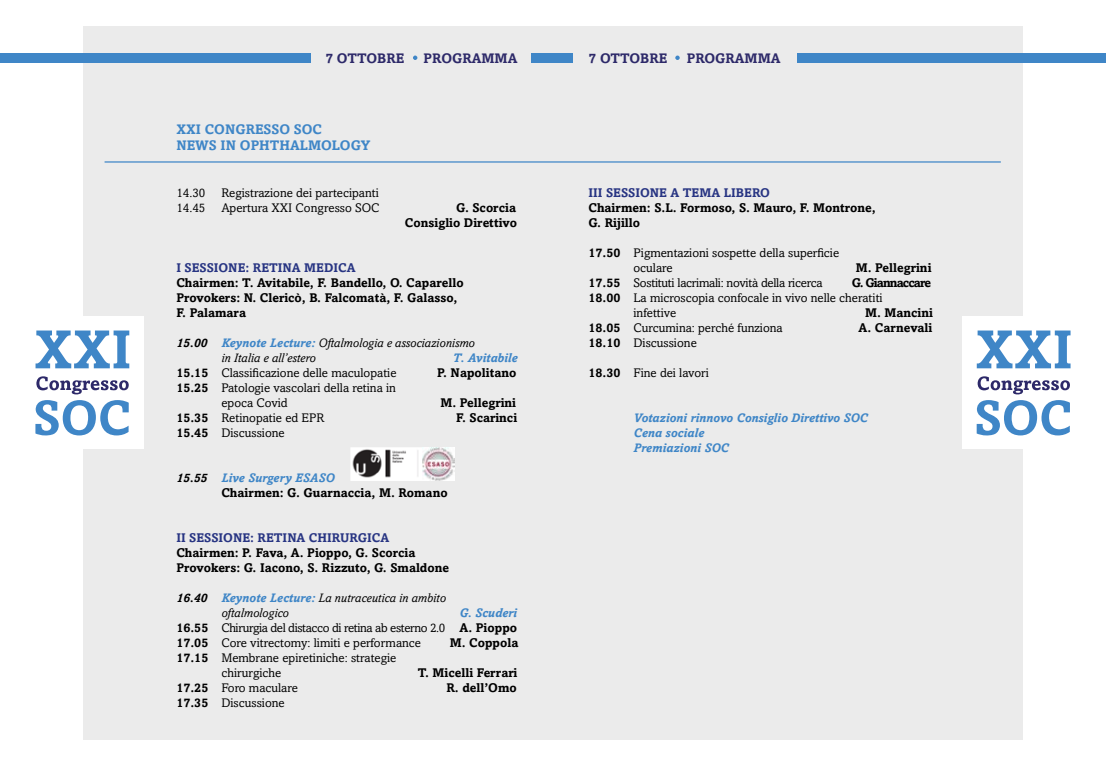
<style>
.page{position:relative;width:1106px;height:766px;background:#fff}
.page>*{position:absolute;margin:0;border:0;box-sizing:border-box;transform-origin:0 0}
.t1{font:700 13.75px "Amasis MT Std";color:#2d2969}
.t2{font:700 13.75px/16.5px "Amasis MT Std";color:#3f86c7}
.t3{font:12.5px/15px "Amasis MT Std";color:#000}
.t4{font:700 12.5px/15px "Amasis MT Std";color:#000}
.t5{font:italic 12.5px/15px "Amasis MT Std";color:#000}
.t6{font:italic 700 12.5px/15px "Amasis MT Std";color:#3f86c7}
.t7{font:700 12.5px "Amasis MT Std";color:#283583}
.t8{font:12.5px "Amasis MT Std";letter-spacing:-.02em;color:#000}
.t9{font:700 12.5px "Amasis MT Std";letter-spacing:-.07em;color:#000}
.s1{font-weight:700}
.s2{font-weight:700;color:#3f86c7}
.s3{font-style:italic}
.s4{font-style:italic;color:#3f86c7}
.s5{font-weight:700;font-style:italic;color:#3f86c7}
</style>
<div class="page">
<div style="left:83px;top:26px;width:939px;height:713px;background:#ebebeb"></div>
<div style="left:35px;top:316px;width:109px;height:133px;background:#fff"></div>
<svg style="left:36px;top:330px;width:93px;height:38px"></svg>
<svg style="left:35px;top:400px;width:94px;height:35px"></svg>
<svg style="left:36px;top:376px;width:93px;height:18px"></svg>
<div style="left:962px;top:316px;width:108px;height:133px;background:#fff"></div>
<svg style="left:976px;top:330px;width:94px;height:38px"></svg>
<svg style="left:976px;top:400px;width:93px;height:35px"></svg>
<svg style="left:977px;top:376px;width:92px;height:18px"></svg>
<svg style="left:675px;top:56px;width:4px;height:4px"></svg>
<svg style="left:413px;top:56px;width:4px;height:4px"></svg>
<div style="left:797px;top:53px;width:309px;height:10px;background:#3f86c7"></div>
<div style="left:0;top:53px;width:310px;height:10px;background:#3f86c7"></div>
<div style="left:531px;top:53px;width:42px;height:10px;background:#3f86c7"></div>
<hr style="left:105px;top:161px;width:895px;height:1px;background:#3f86c7">
<img style="left:350px;top:447px;width:105px;height:33px">
<p class="t1" style="left:325px;top:50px;width:80px">7 OTTOBRE</p>
<p class="t1" style="left:423px;top:50px;width:95px">PROGRAMMA</p>
<p class="t1" style="left:588px;top:50px;width:80px">7 OTTOBRE</p>
<p class="t1" style="left:686px;top:50px;width:95px">PROGRAMMA</p>
<p class="t2" style="left:176px;top:121px;width:196px">XXI CONGRESSO SOC<br>NEWS IN OPHTHALMOLOGY</p>
<p class="t3" style="left:176px;top:185px;width:30px">14.30</p>
<p class="t3" style="left:221px;top:185px;width:159px">Registrazione dei partecipanti</p>
<p class="t3" style="left:176px;top:200px;width:30px">14.45</p>
<p class="t3" style="left:221px;top:200px;width:160px">Apertura XXI Congresso SOC</p>
<p class="t4" style="left:405px;top:200px;width:113px;text-align:right">G. Scorcia<br>Consiglio Direttivo</p>
<p class="t7" style="left:176px;top:260px;width:181px">I SESSIONE: RETINA MEDICA</p>
<p class="t4" style="left:176px;top:275px;width:289px">Chairmen: T. Avitabile, F. Bandello, O. Caparello<br>Provokers: N. Clericò, B. Falcomatà, F. Galasso,<br>F. Palamara</p>
<p class="t5" style="left:221px;top:335px;width:255px;text-indent:-45px"><span class="s1">15.00</span> <span class="s2">Keynote Lecture:</span> Oftalmologia e associazionismo in Italia e all’estero</p>
<p class="t6" style="left:453px;top:350px;width:66px">T. Avitabile</p>
<p class="t3" style="left:176px;top:365px;width:222px"><span class="s1">15.15</span> Classificazione delle maculopatie</p>
<p class="t4" style="left:437px;top:365px;width:81px">P. Napolitano</p>
<p class="t3" style="left:221px;top:380px;width:176px;text-indent:-45px"><span class="s1">15.25</span> Patologie vascolari della retina in epoca Covid</p>
<p class="t4" style="left:440px;top:395px;width:77px">M. Pellegrini</p>
<p class="t3" style="left:176px;top:410px;width:150px"><span class="s1">15.35</span> Retinopatie ed EPR</p>
<p class="t4" style="left:456px;top:410px;width:63px">F. Scarinci</p>
<p class="t3" style="left:176px;top:425px;width:110px"><span class="s1">15.45</span> Discussione</p>
<p class="t4" style="left:221px;top:470px;width:228px;text-indent:-45px"><span class="s3">15.55</span> <span class="s4">Live Surgery ESASO<br></span>Chairmen: G. Guarnaccia, M. Romano</p>
<p class="t7" style="left:176px;top:530px;width:214px">II SESSIONE: RETINA CHIRURGICA</p>
<p class="t4" style="left:176px;top:545px;width:274px">Chairmen: P. Fava, A. Pioppo, G. Scorcia<br>Provokers: G. Iacono, S. Rizzuto, G. Smaldone</p>
<p class="t5" style="left:221px;top:590px;width:226px;text-indent:-45px"><span class="s1">16.40</span> <span class="s2">Keynote Lecture:</span> La nutraceutica in ambito oftalmologico</p>
<p class="t3" style="left:176px;top:605px;width:342px;text-align:justify;text-indent:283px"><span class="s5">G. Scuderi </span><span class="s1">16.55</span> Chirurgia del distacco di retina ab esterno 2.0 <span class="s1">A. Pioppo 17.05</span> Core vitrectomy: limiti e performance</p>
<p class="t4" style="left:450px;top:635px;width:70px">M. Coppola</p>
<p class="t3" style="left:221px;top:650px;width:176px;text-indent:-45px"><span class="s1">17.15</span> Membrane epiretiniche: strategie chirurgiche</p>
<p class="t4" style="left:418px;top:665px;width:101px">T. Micelli Ferrari</p>
<p class="t3" style="left:176px;top:680px;width:123px"><span class="s1">17.25</span> Foro maculare</p>
<p class="t4" style="left:446px;top:680px;width:72px">R. dell’Omo</p>
<p class="t3" style="left:176px;top:695px;width:110px"><span class="s1">17.35</span> Discussione</p>
<p class="t7" style="left:588px;top:185px;width:183px">III SESSIONE A TEMA LIBERO</p>
<p class="t4" style="left:588px;top:200px;width:289px">Chairmen: S.L. Formoso, S. Mauro, F. Montrone,<br>G. Rijillo</p>
<p class="t3" style="left:633px;top:245px;width:207px;text-indent:-45px"><span class="s1">17.50</span> Pigmentazioni sospette della superficie oculare</p>
<p class="t4" style="left:855px;top:260px;width:77px">M. Pellegrini</p>
<p class="t8" style="left:588px;top:276px;width:236px"><span class="s1">17.55</span> Sostituti lacrimali: novità della ricerca</p>
<p class="t9" style="left:851px;top:275px;width:81px">G. Giannaccare</p>
<p class="t3" style="left:588px;top:290px;width:296px"><span class="s1">18.00</span> La microscopia confocale in vivo nelle cheratiti</p>
<p class="t3" style="left:633px;top:305px;width:44px">infettive</p>
<p class="t4" style="left:865px;top:305px;width:69px">M. Mancini</p>
<p class="t3" style="left:588px;top:320px;width:196px"><span class="s1">18.05</span> Curcumina: perché funziona</p>
<p class="t4" style="left:858px;top:320px;width:75px">A. Carnevali</p>
<p class="t3" style="left:588px;top:335px;width:110px"><span class="s1">18.10</span> Discussione</p>
<p class="t3" style="left:588px;top:365px;width:122px"><span class="s1">18.30</span> Fine dei lavori</p>
<p class="t6" style="left:633px;top:410px;width:236px">Votazioni rinnovo Consiglio Direttivo SOC<br>Cena sociale<br>Premiazioni SOC</p>
</div>
